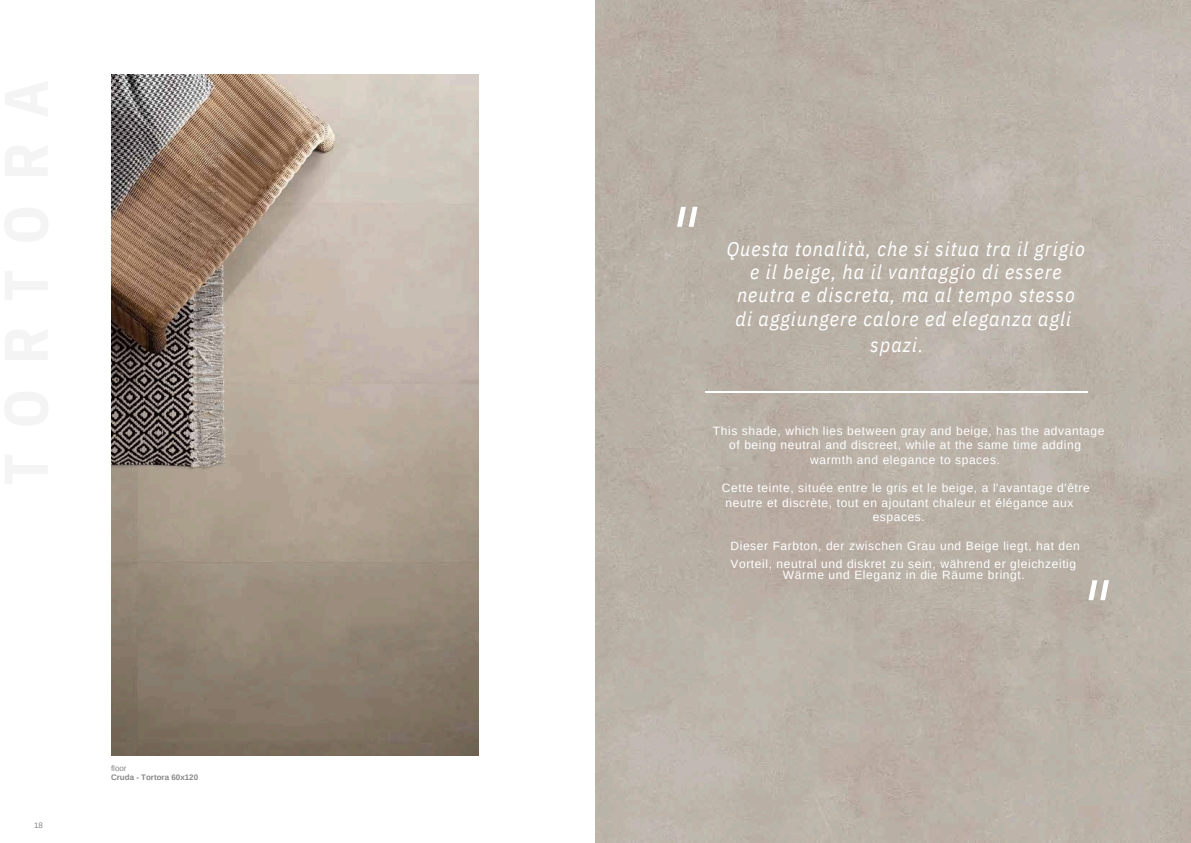
<style>
.page{position:relative;width:1191px;height:843px;background:#fff}
.page>*{position:absolute;margin:0;border:0;box-sizing:border-box;transform-origin:0 0}
.t1{font:italic 72px "IBM Plex Sans Cond";color:#fff}
.t2{font:italic 20px/23.2px "IBM Plex Sans Cond";letter-spacing:.055em;color:#fff;text-align:center}
.t3{font:12px/14.2px "Arimo";letter-spacing:.05em;color:#fff;text-align:center}
.t4{font:700 8px/9px "Arimo";color:#878686}
.t5{font:8px "Arimo";color:#878686}
.s1{font-weight:400}
</style>
<div class="page">
<img style="left:595px;top:0;width:595px;height:842px">
<img style="left:111px;top:74px;width:367px;height:681px">
<hr style="left:704px;top:391px;width:383px;height:1px;background:#fff">
<p class="t5" style="left:34px;top:820px;width:10px">18</p>
<p class="t4" style="left:111px;top:763px;width:89px"><span class="s1">floor<br></span>Cruda - Tortora 60x120</p>
<p class="t1" style="left:668px;top:186px;width:28px">"</p>
<p class="t2" style="left:726px;top:236px;width:359px">Questa tonalità, che si situa tra il grigio e il beige, ha il vantaggio di essere neutra e discreta, ma al tempo stesso di aggiungere calore ed eleganza agli</p>
<h2 class="t2" style="left:870px;top:332px;width:54px">spazi.</h2>
<h2 class="t3" style="left:713px;top:423px;width:393px">This shade, which lies between gray and beige, has the advantage</h2>
<h3 class="t3" style="left:729px;top:438px;width:353px">of being neutral and discreet, while at the same time adding warmth and elegance to spaces.</h3>
<h3 class="t3" style="left:722px;top:481px;width:369px">Cette teinte, située entre le gris et le beige, a l'avantage d'être</h3>
<h3 class="t3" style="left:725px;top:495px;width:349px">neutre et discrète, tout en ajoutant chaleur et élégance aux</h3>
<h3 class="t3" style="left:872px;top:509px;width:54px">espaces.</h3>
<h3 class="t3" style="left:730px;top:536px;width:351px;line-height:18px;text-align:left">Dieser Farbton, der zwischen Grau und Beige liegt, hat den<br>Vorteil, neutral und diskret zu sein, während er gleichzeitig</h3>
<h3 class="t3" style="left:782px;top:567px;width:243px">Wärme und Eleganz in die Räume bringt.</h3>
<h3 class="t1" style="left:1080px;top:559px;width:28px">"</h3>
</div>
